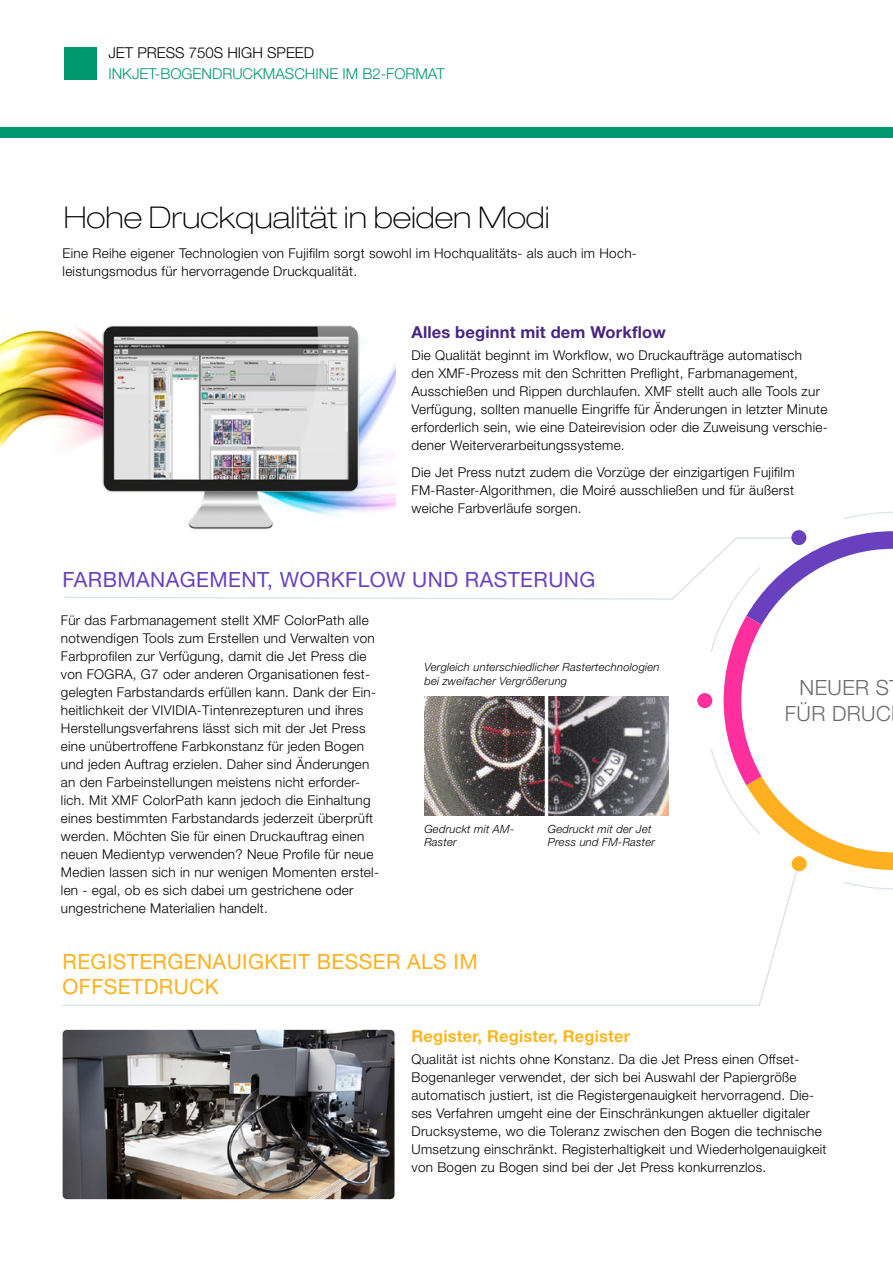
<style>
.page{position:relative;width:893px;height:1263px;background:#fff}
.page>*{position:absolute;margin:0;border:0;box-sizing:border-box;transform-origin:0 0}
.Page_-_header{font:100 expanded 30px "Helvetica Neue LT Pro";color:#000}
.Label{font:21px/25.2px "Helvetica Neue LT Pro";letter-spacing:.02em;color:#ffb020}
.Label-2{font:21px "Helvetica Neue LT Pro";letter-spacing:.02em;color:#6941bf}
.t1{font:300 21px/26.4px "Helvetica Neue LT Pro";letter-spacing:.02em;color:#6a6a6d;text-align:right}
.Page_-_para_heading{font:700 16.5px "Helvetica Neue LT Pro";letter-spacing:.01em;color:#482582}
.Page_-_para_heading-2{font:700 16.5px "Helvetica Neue LT Pro";letter-spacing:.01em;color:#fab722}
.t2{font:300 15px "Helvetica Neue LT Pro";color:#00986e}
.t3{font:300 15px "Helvetica Neue LT Pro";color:#000}
.Page_-_body_text{font:300 13.5px/18px "Helvetica Neue LT Pro";letter-spacing:.02em;color:#000}
.Page_-_captions{font:italic 300 11.25px/13.5px "Helvetica Neue LT Pro";letter-spacing:.02em;color:#000}
</style>
<div class="page">
<div style="left:0;top:128px;width:893px;height:10px;background:#00986e"></div>
<div style="left:64px;top:47px;width:33px;height:33px;background:#00986e"></div>
<svg style="left:64px;top:588px;width:619px;height:12px"></svg>
<svg style="left:62px;top:909px;width:725px;height:97px"></svg>
<svg style="left:683px;top:512px;width:210px;height:397px"></svg>
<div style="left:791px;top:530px;width:15px;height:15px;background:#6941bf;border-radius:50%"></div>
<div style="left:697px;top:693px;width:15px;height:15px;background:#ff2f9d;border-radius:50%"></div>
<div style="left:792px;top:856px;width:15px;height:15px;background:#ffb020;border-radius:50%"></div>
<img style="left:63px;top:1030px;width:331px;height:169px">
<img style="left:424px;top:696px;width:244px;height:119px">
<img style="left:0;top:330px;width:49px;height:118px">
<img style="left:49px;top:325px;width:347px;height:205px">
<p class="t3" style="left:108px;top:44px;width:207px">JET PRESS 750S HIGH SPEED</p>
<p class="t2" style="left:108px;top:65px;width:338px">INKJET-BOGENDRUCKMASCHINE IM B2-FORMAT</p>
<p class="Page_-_header" style="left:64px;top:199px;width:488px">Hohe Druckqualität in beiden Modi</p>
<p class="Page_-_body_text" style="left:63px;top:243px;width:576px">Eine Reihe eigener Technologien von Fujifilm sorgt sowohl im Hochqualitäts- als auch im Hoch&shy;leistungsmodus für hervorragende Druckqualität.</p>
<p class="Page_-_para_heading" style="left:411px;top:322px;width:256px">Alles beginnt mit dem Workflow</p>
<p class="Page_-_body_text" style="left:411px;top:346px;width:418px">Die Qualität beginnt im Workflow, wo Druckaufträge automatisch den XMF-Prozess mit den Schritten Preflight, Farbmanagement, Ausschießen und Rippen durchlaufen. XMF stellt auch alle Tools zur Verfügung, sollten manuelle Eingriffe für Änderungen in letzter Minute erforderlich sein, wie eine Dateirevision oder die Zuweisung verschie&shy;dener Weiterverarbeitungssysteme.</p>
<p class="Page_-_body_text" style="left:411px;top:463px;width:385px;text-align:justify">Die Jet Press nutzt zudem die Vorzüge der einzigartigen Fujifilm FM-Raster-Algorithmen, die Moiré ausschließen und für äußerst weiche Farbverläufe sorgen.</p>
<p class="Label-2" style="left:63px;top:567px;width:534px">FARBMANAGEMENT, WORKFLOW UND RASTERUNG</p>
<p class="Page_-_body_text" style="left:61px;top:611px;width:320px">Für das Farbmanagement stellt XMF ColorPath alle notwendigen Tools zum Erstellen und Verwalten von Farbprofilen zur Verfügung, damit die Jet Press die von FOGRA, G7 oder anderen Organisationen fest&shy;gelegten Farbstandards erfüllen kann. Dank der Ein&shy;heitlichkeit der VIVIDIA-Tintenrezepturen und ihres Herstellungsverfahrens lässt sich mit der Jet Press eine unübertroffene Farbkonstanz für jeden Bogen und jeden Auftrag erzielen. Daher sind Änderungen an den Farbeinstellungen meistens nicht erforder&shy;lich. Mit XMF ColorPath kann jedoch die Einhaltung eines bestimmten Farbstandards jederzeit überprüft werden. Möchten Sie für einen Druckauftrag einen neuen Medientyp verwenden? Neue Profile für neue Medien lassen sich in nur wenigen Momenten erstel&shy;len - egal, ob es sich dabei um gestrichene oder ungestrichene Materialien handelt.</p>
<p class="Page_-_captions" style="left:424px;top:660px;width:237px">Vergleich unterschiedlicher Rastertechnologien bei zweifacher Vergrößerung</p>
<p class="Page_-_captions" style="left:424px;top:822px;width:91px">Gedruckt mit AM-<br>Raster</p>
<p class="Page_-_captions" style="left:548px;top:822px;width:109px">Gedruckt mit der Jet<br>Press und FM-Raster</p>
<p class="Label" style="left:63px;top:948px;width:417px">REGISTERGENAUIGKEIT BESSER ALS IM<br>OFFSETDRUCK</p>
<p class="t1" style="left:785px;top:674px;width:108px">NEUER S<br>FÜR DRUC</p>
<p class="Page_-_para_heading-2" style="left:411px;top:1025px;width:220px">Register, Register, Register</p>
<p class="Page_-_body_text" style="left:411px;top:1050px;width:416px">Qualität ist nichts ohne Konstanz. Da die Jet Press einen Offset-Bogenanleger verwendet, der sich bei Auswahl der Papiergröße automatisch justiert, ist die Registergenauigkeit hervorragend. Die&shy;ses Verfahren umgeht eine der Einschränkungen aktueller digitaler Drucksysteme, wo die Toleranz zwischen den Bogen die technische Umsetzung einschränkt. Registerhaltigkeit und Wiederholgenauigkeit von Bogen zu Bogen sind bei der Jet Press konkurrenzlos.</p>
</div>
